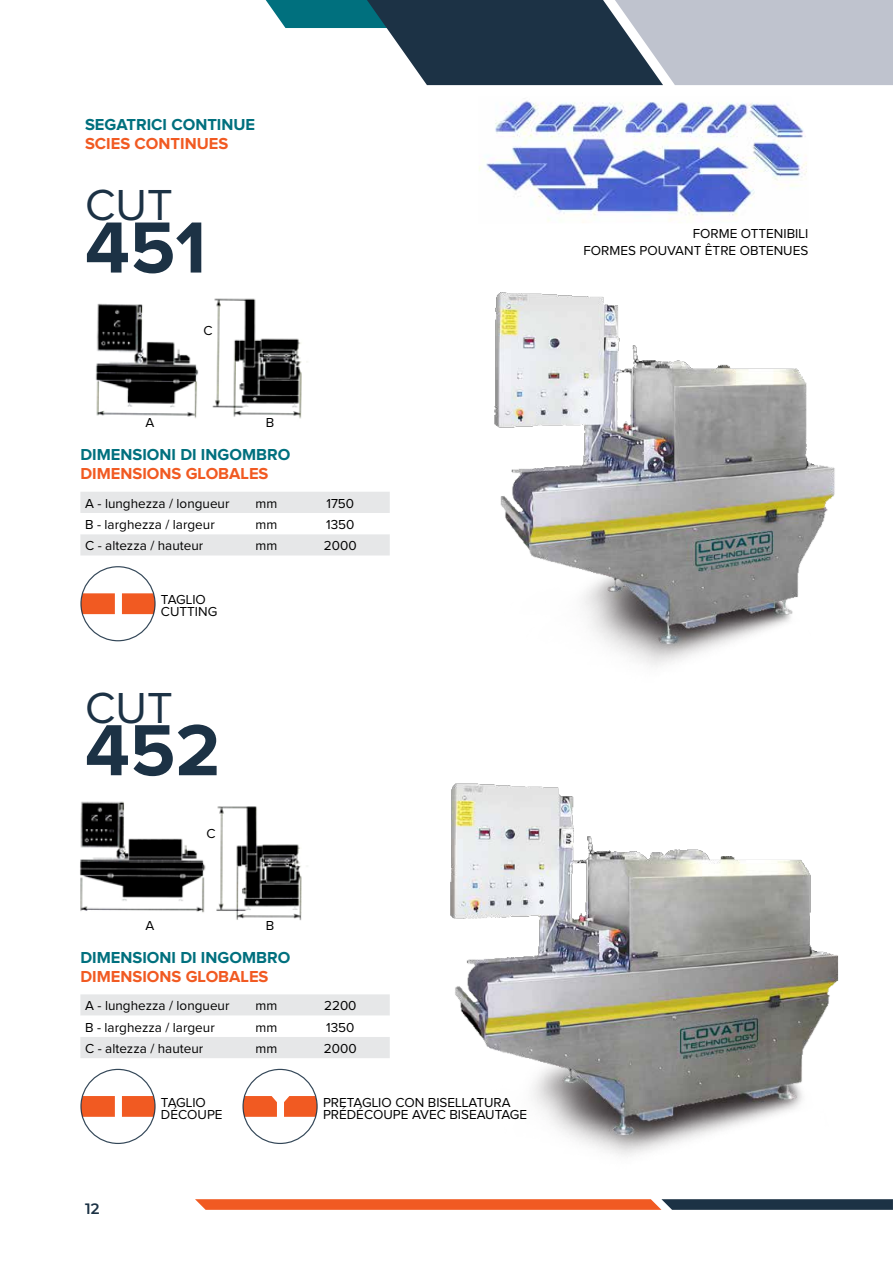
<style>
.page{position:relative;width:893px;height:1263px;background:#fff}
.page>*{position:absolute;margin:0;border:0;box-sizing:border-box;transform-origin:0 0}
.t1{font:700 75px "Proxima Nova";color:#1c3245}
.t2{font:45px "Proxima Nova";color:#1c3245}
.t3{font:700 16.5px "Proxima Nova";color:#00707e}
.t4{font:700 16.5px "Proxima Nova";color:#f15a22}
.t5{font:600 15px "Montserrat";color:#1c3245}
.t6{font:13.5px/12px "Proxima Nova";color:#000}
</style>
<div class="page">
<svg style="left:82px;top:593px;width:33px;height:21px"></svg>
<svg style="left:122px;top:593px;width:32px;height:21px"></svg>
<svg style="left:82px;top:1096px;width:33px;height:21px"></svg>
<svg style="left:122px;top:1096px;width:32px;height:21px"></svg>
<svg style="left:244px;top:1096px;width:33px;height:21px"></svg>
<svg style="left:284px;top:1096px;width:32px;height:21px"></svg>
<div style="left:80px;top:566px;width:76px;height:75px;border:1px solid #1c3245;border-radius:50%"></div>
<div style="left:80px;top:1069px;width:76px;height:75px;border:1px solid #1c3245;border-radius:50%"></div>
<div style="left:242px;top:1069px;width:76px;height:75px;border:1px solid #1c3245;border-radius:50%"></div>
<svg style="left:266px;top:0;width:627px;height:86px"></svg>
<svg style="left:80px;top:492px;width:310px;height:63px"></svg>
<svg style="left:80px;top:994px;width:296px;height:64px"></svg>
<img style="left:494px;top:292px;width:341px;height:374px">
<img style="left:376px;top:783px;width:463px;height:373px">
<img style="left:95px;top:298px;width:207px;height:121px">
<img style="left:80px;top:801px;width:222px;height:120px">
<img style="left:479px;top:101px;width:328px;height:122px">
<svg style="left:195px;top:1199px;width:698px;height:11px;background:#ae5638"></svg>
<p class="t3" style="left:85px;top:117px;width:172px">SEGATRICI CONTINUE</p>
<p class="t4" style="left:85px;top:136px;width:145px">SCIES CONTINUES</p>
<h2 class="t2" style="left:85px;top:184px;width:89px">CUT</h2>
<h1 class="t1" style="left:85px;top:213px;width:123px">451</h1>
<p class="t6" style="left:145px;top:417px;width:10px">A</p>
<p class="t6" style="left:203px;top:325px;width:11px">C</p>
<p class="t6" style="left:266px;top:417px;width:10px">B</p>
<p class="t3" style="left:80px;top:447px;width:211px">DIMENSIONI DI INGOMBRO</p>
<p class="t4" style="left:80px;top:466px;width:190px">DIMENSIONS GLOBALES</p>
<p class="t6" style="left:85px;top:498px;width:146px">A - lunghezza / longueur</p>
<p class="t6" style="left:255px;top:498px;width:23px">mm</p>
<p class="t6" style="left:326px;top:498px;width:29px">1750</p>
<p class="t6" style="left:85px;top:519px;width:131px">B - larghezza / largeur</p>
<p class="t6" style="left:255px;top:519px;width:23px">mm</p>
<p class="t6" style="left:326px;top:519px;width:30px">1350</p>
<p class="t6" style="left:85px;top:540px;width:120px">C - altezza / hauteur</p>
<p class="t6" style="left:255px;top:540px;width:23px">mm</p>
<p class="t6" style="left:324px;top:540px;width:34px">2000</p>
<p class="t6" style="left:161px;top:594px;width:58px">TAGLIO<br>CUTTING</p>
<h2 class="t2" style="left:85px;top:687px;width:89px">CUT</h2>
<h1 class="t1" style="left:85px;top:716px;width:137px">452</h1>
<p class="t6" style="left:145px;top:920px;width:10px">A</p>
<p class="t6" style="left:207px;top:828px;width:11px">C</p>
<p class="t6" style="left:266px;top:920px;width:10px">B</p>
<p class="t3" style="left:80px;top:949px;width:211px">DIMENSIONI DI INGOMBRO</p>
<p class="t4" style="left:80px;top:969px;width:190px">DIMENSIONS GLOBALES</p>
<p class="t6" style="left:85px;top:1000px;width:146px">A - lunghezza / longueur</p>
<p class="t6" style="left:255px;top:1000px;width:23px">mm</p>
<p class="t6" style="left:324px;top:1000px;width:34px">2200</p>
<p class="t6" style="left:85px;top:1022px;width:131px">B - larghezza / largeur</p>
<p class="t6" style="left:255px;top:1022px;width:23px">mm</p>
<p class="t6" style="left:326px;top:1022px;width:30px">1350</p>
<p class="t6" style="left:85px;top:1043px;width:120px">C - altezza / hauteur</p>
<p class="t6" style="left:255px;top:1043px;width:23px">mm</p>
<p class="t6" style="left:324px;top:1043px;width:34px">2000</p>
<p class="t5" style="left:85px;top:1200px;width:16px">12</p>
<p class="t6" style="left:161px;top:1097px;width:63px">TAGLIO<br>DÉCOUPE</p>
<p class="t6" style="left:323px;top:1097px;width:206px">PRETAGLIO CON BISELLATURA<br>PRÉDÉCOUPE AVEC BISEAUTAGE</p>
<p class="t6" style="left:583px;top:226px;width:226px;line-height:16.2px;text-align:right">FORME OTTENIBILI<br>FORMES POUVANT ÊTRE OBTENUES</p>
</div>
